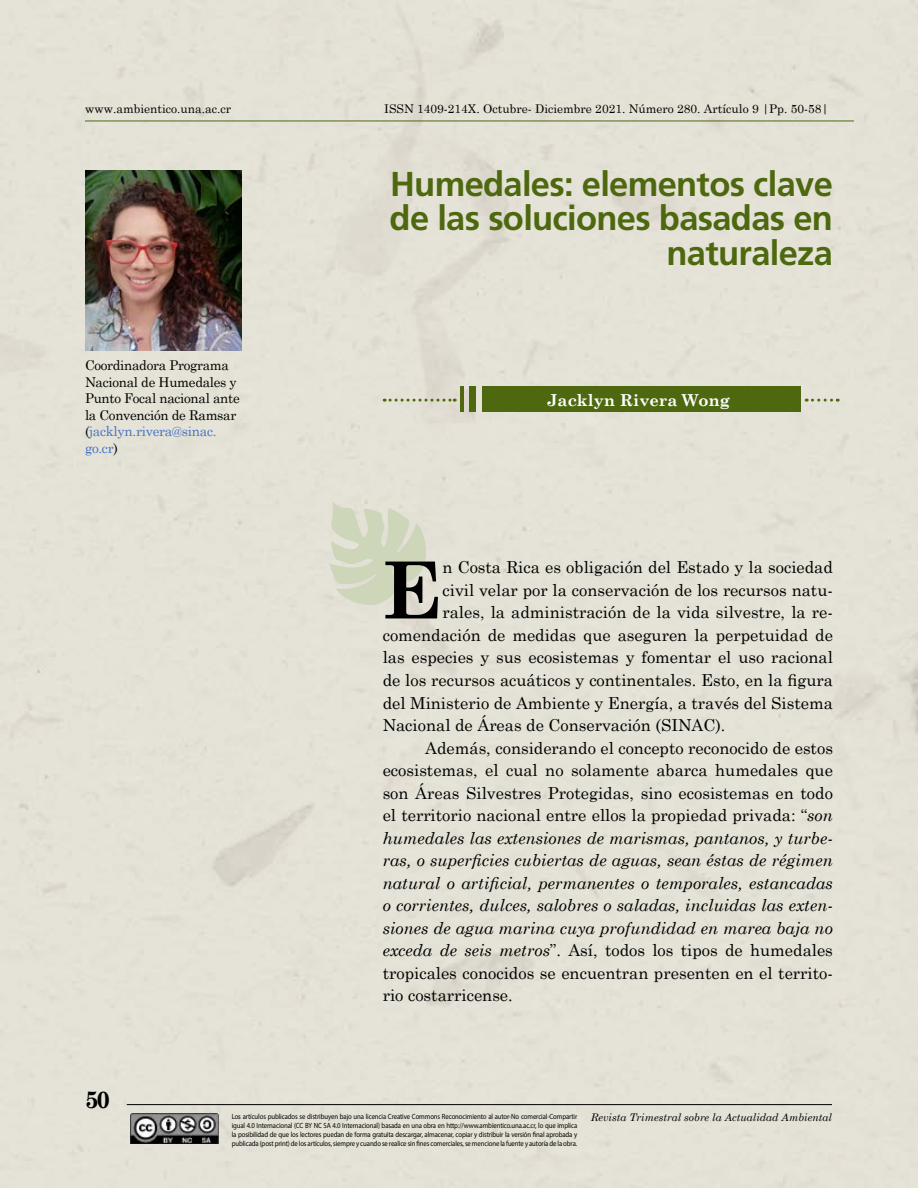
<style>
.page{position:relative;width:918px;height:1188px;background:#e4e2d6}
.page>*{position:absolute;margin:0;border:0;box-sizing:border-box;transform-origin:0 0}
.t1{font:700 78.75px "Century Schoolbook";color:#000}
.t2{font:700 34.5px/34.5px "Frutiger LT Std";letter-spacing:-.02em;color:#4d680f;text-align:right}
.t3{font:700 24px "Century Schoolbook";color:#000}
.t4{font:16.5px "Century Schoolbook";color:#000}
.t5{font:italic 16.5px "Century Schoolbook";color:#000}
.t6{font:700 16.5px "Century Schoolbook";color:#fff}
.t7{font:13.5px/16.5px "Century Schoolbook";letter-spacing:-.02em;color:#000}
.t8{font:12px "Century Schoolbook";color:#000}
.t9{font:italic 10.5px "Century Schoolbook";color:#000}
.t10{font:7.5px/9px "Myriad Pro";letter-spacing:-.015em;color:#000;text-align:justify;scale:.9 1}
.s1{color:#4472c4}
.s2{font-style:italic}
</style>
<div class="page">
<svg style="left:328px;top:502px;width:100px;height:103px;background:#d6dac4"></svg>
<svg style="left:384px;top:399px;width:71px;height:3px"></svg>
<svg style="left:806px;top:399px;width:32px;height:3px"></svg>
<div style="left:482px;top:387px;width:318px;height:25px;background:#4d680f"></div>
<div style="left:469px;top:387px;width:7px;height:25px;background:#4d680f"></div>
<hr style="left:461px;top:387px;width:3px;height:25px;background:#4d680f">
<hr style="left:127px;top:1104px;width:705px;height:1px;background:#000">
<img style="left:131px;top:1113px;width:88px;height:30px">
<hr style="left:85px;top:121px;width:769px;height:1px;background:#4d680f">
<img style="left:85px;top:170px;width:157px;height:180px">
<p class="t8" style="left:85px;top:99px;width:148px">www.ambientico.una.ac.cr</p>
<p class="t7" style="left:85px;top:356px;width:156px">Coordinadora Programa<br>Nacional de Humedales y<br>Punto Focal nacional ante la Convención de Ramsar (<span class="s1">jacklyn.rivera@sinac. go.cr</span>)</p>
<h3 class="t3" style="left:85px;top:1081px;width:27px">50</h3>
<p class="t8" style="left:384px;top:99px;width:446px">ISSN 1409-214X. Octubre- Diciembre 2021. Número 280. Artículo 9 |Pp. 50-58|</p>
<h2 class="t2" style="left:390px;top:167px;width:445px">Humedales: elementos clave de las soluciones basadas en naturaleza</h2>
<p class="t6" style="left:547px;top:387px;width:185px">Jacklyn Rivera Wong</p>
<h1 class="t1" style="left:383px;top:529px;width:61px">E</h1>
<p class="t4" style="left:442px;top:554px;width:392px">n Costa Rica es obligación del Estado y la sociedad</p>
<p class="t4" style="left:442px;top:576px;width:392px">civil velar por la conservación de los recursos natu-</p>
<p class="t4" style="left:442px;top:599px;width:392px">rales, la administración de la vida silvestre, la re-</p>
<p class="t4" style="left:383px;top:621px;width:452px">comendación de medidas que aseguren la perpetuidad de</p>
<p class="t4" style="left:383px;top:644px;width:452px">las especies y sus ecosistemas y fomentar el uso racional</p>
<p class="t4" style="left:383px;top:666px;width:452px">de los recursos acuáticos y continentales. Esto, en la figura</p>
<p class="t4" style="left:383px;top:689px;width:452px">del Ministerio de Ambiente y Energía, a través del Sistema</p>
<p class="t4" style="left:383px;top:711px;width:344px">Nacional de Áreas de Conservación (SINAC).</p>
<p class="t4" style="left:425px;top:734px;width:409px">Además, considerando el concepto reconocido de estos</p>
<p class="t4" style="left:383px;top:756px;width:452px">ecosistemas, el cual no solamente abarca humedales que</p>
<p class="t4" style="left:383px;top:779px;width:452px">son Áreas Silvestres Protegidas, sino ecosistemas en todo</p>
<p class="t4" style="left:383px;top:801px;width:452px">el territorio nacional entre ellos la propiedad privada: “<span class="s2">son</span></p>
<p class="t5" style="left:383px;top:825px;width:452px">humedales las extensiones de marismas, pantanos, y turbe-</p>
<p class="t5" style="left:383px;top:848px;width:452px">ras, o superficies cubiertas de aguas, sean éstas de régimen</p>
<p class="t5" style="left:383px;top:870px;width:452px">natural o artificial, permanentes o temporales, estancadas</p>
<p class="t5" style="left:383px;top:893px;width:452px">o corrientes, dulces, salobres o saladas, incluidas las exten-</p>
<p class="t5" style="left:383px;top:915px;width:452px">siones de agua marina cuya profundidad en marea baja no</p>
<p class="t4" style="left:383px;top:936px;width:452px"><span class="s2">exceda de seis metros</span>”. Así, todos los tipos de humedales</p>
<p class="t4" style="left:383px;top:959px;width:452px">tropicales conocidos se encuentran presenten en el territo-</p>
<p class="t4" style="left:383px;top:981px;width:132px">rio costarricense.</p>
<p class="t10" style="left:232px;top:1112px;width:385px">Los artículos publicados se distribuyen bajo una licencia Creative Commons Reconocimiento al autor-No comercial-Compartir igual 4.0 Internacional (CC BY NC SA 4.0 Internacional) basada en una obra en http://www.ambientico.una.ac.cr, lo que implica la posibilidad de que los lectores puedan de forma gratuita descargar, almacenar, copiar y distribuir la versión final aprobada y publicada (post print) de los artículos, siempre y cuando se realice sin fines comerciales, se mencione la fuente y autoría de la obra.</p>
<p class="t9" style="left:591px;top:1109px;width:243px">Revista Trimestral sobre la Actualidad Ambiental</p>
</div>
